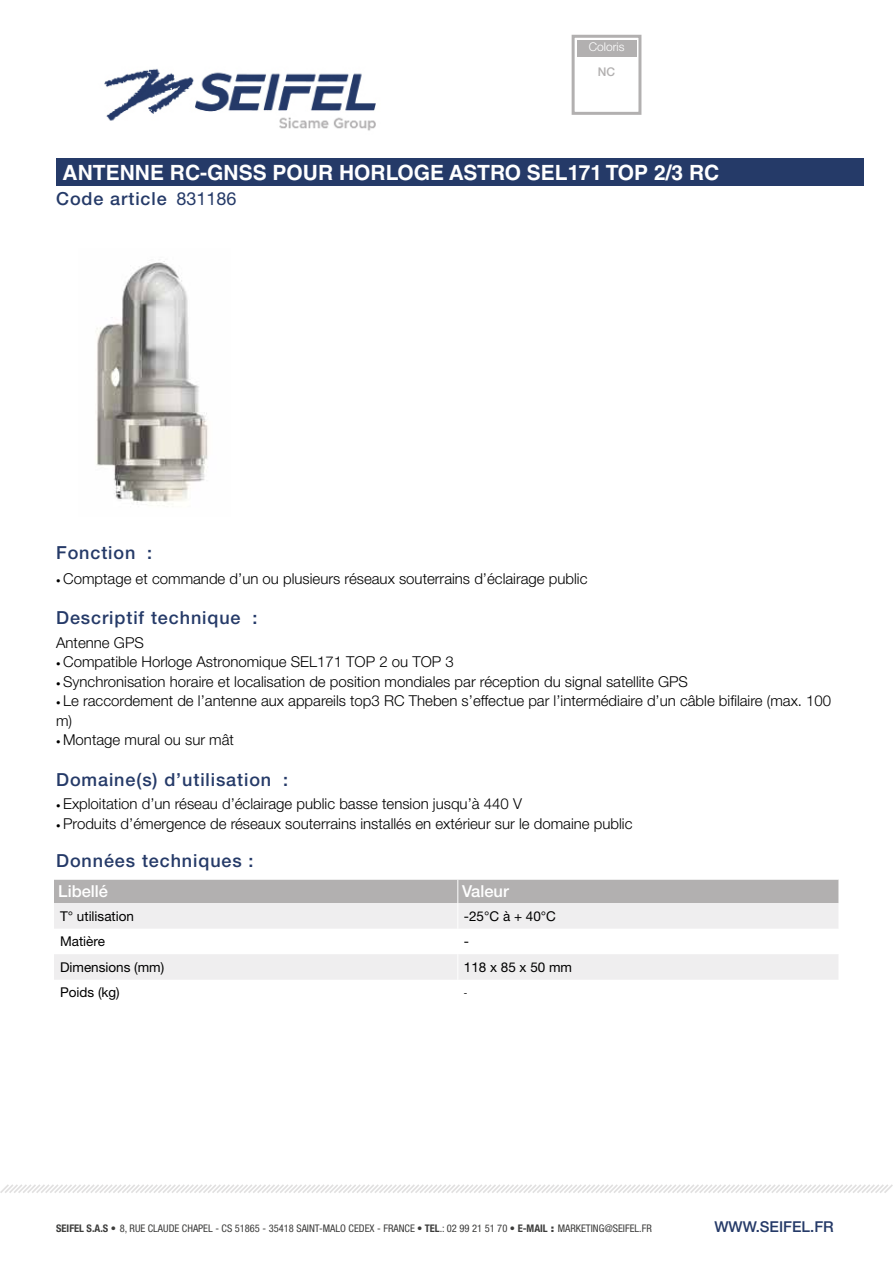
<style>
.page{position:relative;width:893px;height:1263px;background:#fff}
.page>*{position:absolute;margin:0;border:0;box-sizing:border-box;transform-origin:0 0}
.t1{font:700 21px "Helvetica LT Std";color:#fff}
.t2{font:500 18px "Helvetica Neue LT Std";letter-spacing:.05em;color:#253a68}
.t3{font:18px "Helvetica Neue LT Std";color:#253a68}
.t4{font:500 16.5px "Helvetica Neue LT Std";color:#fff}
.t5{font:300 15px/19.5px "Helvetica Neue LT Std";color:#000}
.t6{font:500 15px "Helvetica Neue LT Std";color:#253a68}
.t7{font:13.5px "Helvetica Neue LT Std";color:#000}
.t8{font:300 12px "Helvetica Neue LT Std";color:#fff}
.t9{font:500 12px "Helvetica Neue LT Std";color:#b2b0b0}
.t10{font:condensed 10.5px "Helvetica Neue LT Std";color:#3c3c3b}
.t11{font:9px "Helvetica Neue LT Std";color:#000}
.s1{font-size:9px}
.s2{font-weight:700}
.s3{font-weight:900;font-stretch:normal}
</style>
<div class="page">
<img style="left:104px;top:68px;width:272px;height:63px">
<svg style="left:0;top:1184px;width:893px;height:9px"></svg>
<div style="left:56px;top:158px;width:807px;height:28px;background:#253a68"></div>
<svg style="left:54px;top:880px;width:785px;height:100px"></svg>
<img style="left:96px;top:261px;width:112px;height:242px">
<div style="left:577px;top:40px;width:59px;height:16px;background:#b2b0b0"></div>
<div style="left:572px;top:35px;width:69px;height:80px;border:3px solid #b2b0b0"></div>
<p class="t8" style="left:589px;top:40px;width:37px">Coloris</p>
<p class="t9" style="left:598px;top:64px;width:19px">NC</p>
<h1 class="t1" style="left:63px;top:160px;width:658px">ANTENNE RC-GNSS POUR HORLOGE ASTRO SEL171 TOP 2/3 RC</h1>
<p class="t2" style="left:56px;top:188px;width:112px">Code article</p>
<p class="t3" style="left:176px;top:188px;width:62px">831186</p>
<p class="t2" style="left:56px;top:542px;width:98px">Fonction :</p>
<p class="t5" style="left:56px;top:568px;width:533px"><span class="s1">•</span> Comptage et commande d’un ou plusieurs réseaux souterrains d’éclairage public</p>
<p class="t2" style="left:56px;top:606px;width:203px">Descriptif technique :</p>
<p class="t5" style="left:56px;top:632px;width:89px">Antenne GPS</p>
<p class="t5" style="left:56px;top:652px;width:399px"><span class="s1">•</span> Compatible Horloge Astronomique SEL171 TOP 2 ou TOP 3</p>
<p class="t5" style="left:56px;top:671px;width:633px"><span class="s1">•</span> Synchronisation horaire et localisation de position mondiales par réception du signal satellite GPS</p>
<p class="t5" style="left:56px;top:691px;width:777px"><span class="s1">•</span> Le raccordement de l’antenne aux appareils top3 RC Theben s’effectue par l’intermédiaire d’un câble bifilaire (max. 100 m)</p>
<p class="t5" style="left:56px;top:730px;width:179px"><span class="s1">•</span> Montage mural ou sur mât</p>
<p class="t2" style="left:56px;top:769px;width:233px">Domaine(s) d’utilisation :</p>
<p class="t5" style="left:56px;top:794px;width:467px"><span class="s1">•</span> Exploitation d’un réseau d’éclairage public basse tension jusqu’à 440 V</p>
<p class="t5" style="left:56px;top:813px;width:578px"><span class="s1">•</span> Produits d’émergence de réseaux souterrains installés en extérieur sur le domaine public</p>
<p class="t2" style="left:56px;top:850px;width:199px">Données techniques :</p>
<p class="t4" style="left:58px;top:882px;width:51px">Libellé</p>
<p class="t4" style="left:462px;top:882px;width:48px">Valeur</p>
<p class="t7" style="left:60px;top:908px;width:76px">T° utilisation</p>
<p class="t7" style="left:464px;top:908px;width:94px">-25°C à + 40°C</p>
<p class="t7" style="left:60px;top:933px;width:47px">Matière</p>
<p class="t7" style="left:464px;top:933px;width:7px">-</p>
<p class="t7" style="left:60px;top:959px;width:106px">Dimensions (mm)</p>
<p class="t7" style="left:464px;top:959px;width:110px">118 x 85 x 50 mm</p>
<p class="t7" style="left:60px;top:984px;width:61px">Poids (kg)</p>
<p class="t11" style="left:464px;top:987px;width:5px">-</p>
<p class="t10" style="left:56px;top:1222px;width:597px"><span class="s2">SEIFEL S.A.S</span> <span class="s3">•</span> 8, RUE CLAUDE CHAPEL - CS 51865 - 35418 SAINT-MALO CEDEX - FRANCE • <span class="s2">TEL</span>.: 02 99 21 51 70 • <span class="s2">E-MAIL</span> <span class="s3">:</span> MARKETING@SEIFEL.FR</p>
<p class="t6" style="left:714px;top:1218px;width:121px">WWW.SEIFEL.FR</p>
</div>
